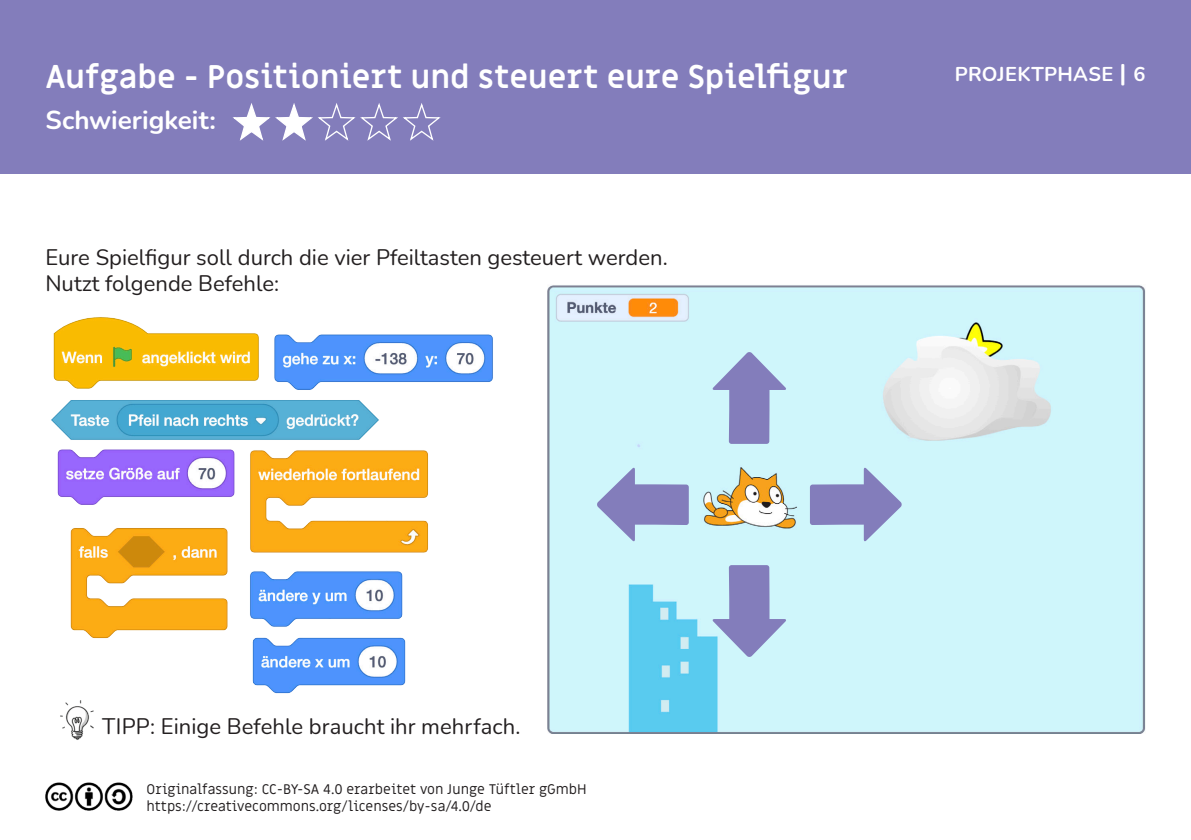
<style>
.page{position:relative;width:1191px;height:840px;background:#fff}
.page>*{position:absolute;margin:0;border:0;box-sizing:border-box;transform-origin:0 0}
.H1_Überschrift1_weiß{font:700 32px "Miriam Libre";letter-spacing:-.005em;color:#fff}
.t1{font:700 26px "Nunito";color:#fff}
.P_Fließtext{font:22px/26px "Nunito";color:#231f20}
.t2{font:700 20px "Nunito";letter-spacing:.015em;color:#fff}
.t3{font:14px/16.8px "Miriam Libre";color:#231f20}
.s1{font-size:24px}
</style>
<div class="page">
<div style="left:0;top:0;width:1191px;height:173px;background:#837dbb"></div>
<img style="left:46px;top:782px;width:87px;height:28px">
<img style="left:547px;top:285px;width:598px;height:448px">
<svg style="left:232px;top:103px;width:209px;height:38px"></svg>
<img style="left:51px;top:317px;width:442px;height:377px">
<img style="left:60px;top:700px;width:34px;height:39px">
<svg style="left:810px;top:467px;width:92px;height:74px;background:#a5b4d8"></svg>
<svg style="left:596px;top:467px;width:93px;height:74px;background:#a6b5d8"></svg>
<svg style="left:712px;top:564px;width:74px;height:93px;background:#a4b4d8"></svg>
<svg style="left:712px;top:351px;width:74px;height:92px;background:#a6b5d8"></svg>
<h1 class="H1_Überschrift1_weiß" style="left:45px;top:57px;width:804px">Aufgabe - Positioniert und steuert eure Spielfigur</h1>
<p class="t1" style="left:45px;top:101px;width:172px">Schwierigkeit:</p>
<p class="P_Fließtext" style="left:45px;top:243px;width:624px">Eure Spielfigur soll durch die vier Pfeiltasten gesteuert werden.<br>Nutzt folgende Befehle:</p>
<p class="t2" style="left:955px;top:60px;width:192px">PROJEKTPHASE <span class="s1">|</span> 6</p>
<p class="P_Fließtext" style="left:102px;top:711px;width:420px">TIPP: Einige Befehle braucht ihr mehrfach.</p>
<p class="t3" style="left:146px;top:781px;width:441px">Originalfassung: CC-BY-SA 4.0 erarbeitet von Junge Tüftler gGmbH https://creativecommons.org/licenses/by-sa/4.0/de</p>
</div>
